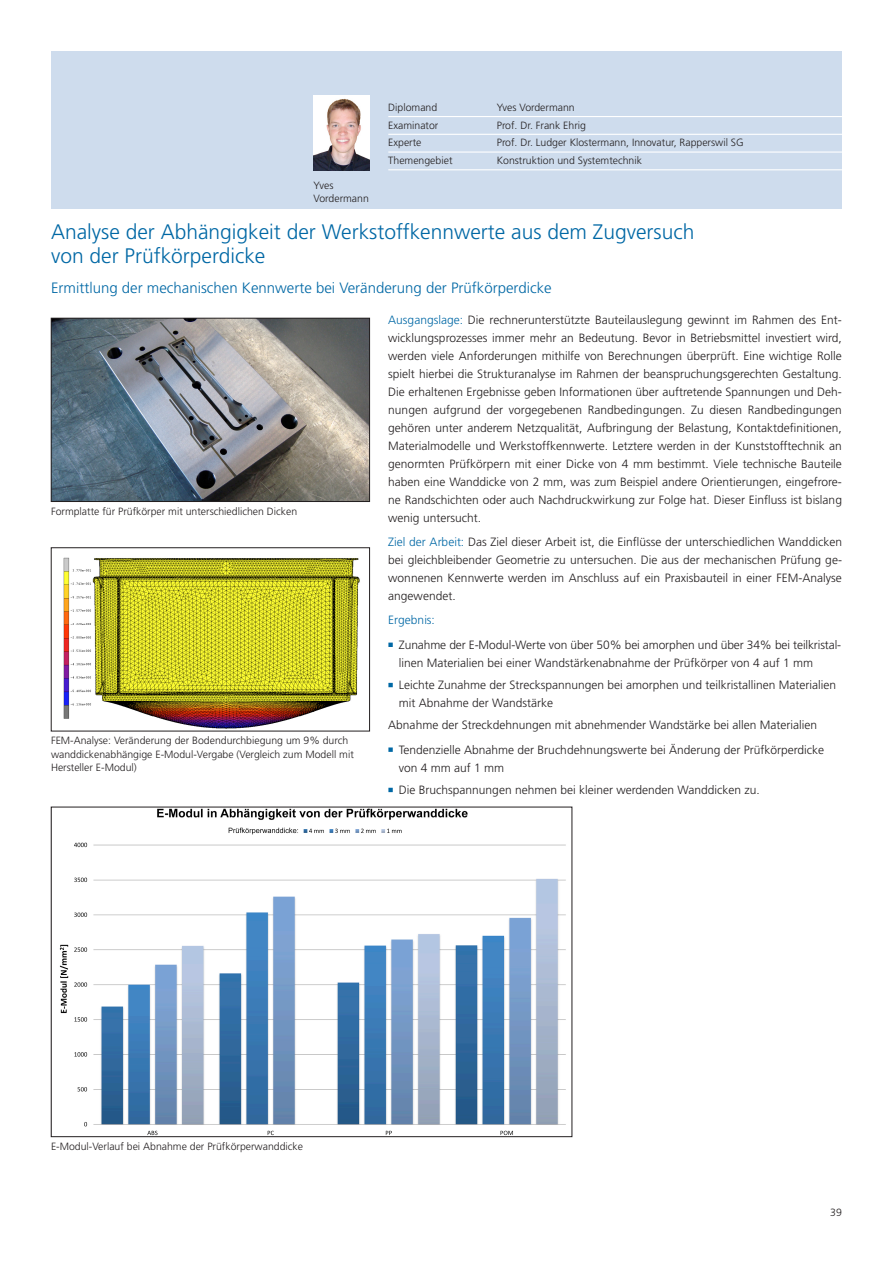
<style>
.page{position:relative;width:893px;height:1263px;background:#fff}
.page>*{position:absolute;margin:0;border:0;box-sizing:border-box;transform-origin:0 0}
.t1{font:300 21px/24px "Frutiger LT Pro";color:#0068a5}
.t2{font:300 15px "Frutiger LT Pro";color:#0068a5}
.t3{font:300 12px/18px "Frutiger LT Pro";color:#231f20}
.t4{font:300 10.5px/13.5px "Frutiger LT Pro";color:#231f20}
.s1{color:#0068a5}
</style>
<div class="page">
<div style="left:51px;top:51px;width:791px;height:157px;background:#cedced"></div>
<img style="left:53px;top:320px;width:315px;height:180px">
<div style="left:51px;top:318px;width:319px;height:184px;border:1px solid #231f20"></div>
<svg style="left:388px;top:643px;width:5px;height:4px"></svg>
<svg style="left:388px;top:683px;width:5px;height:4px"></svg>
<svg style="left:388px;top:747px;width:5px;height:5px"></svg>
<svg style="left:388px;top:788px;width:5px;height:4px"></svg>
<img style="left:63px;top:557px;width:297px;height:172px">
<div style="left:51px;top:547px;width:319px;height:184px;border:1px solid #231f20"></div>
<img style="left:59px;top:809px;width:507px;height:326px">
<hr style="left:388px;top:116px;width:454px;height:1px;background:#fff">
<hr style="left:388px;top:134px;width:454px;height:1px;background:#fff">
<hr style="left:388px;top:151px;width:454px;height:2px;background:#fff">
<hr style="left:388px;top:169px;width:454px;height:1px;background:#fff">
<img style="left:314px;top:95px;width:56px;height:75px">
<p class="t4" style="left:314px;top:178px;width:57px">Yves<br>Vordermann</p>
<p class="t4" style="left:388px;top:101px;width:51px">Diplomand</p>
<p class="t4" style="left:497px;top:101px;width:79px">Yves Vordermann</p>
<p class="t4" style="left:388px;top:118px;width:52px">Examinator</p>
<p class="t4" style="left:497px;top:118px;width:91px">Prof. Dr. Frank Ehrig</p>
<p class="t4" style="left:388px;top:136px;width:35px">Experte</p>
<p class="t4" style="left:497px;top:136px;width:249px">Prof. Dr. Ludger Klostermann, Innovatur, Rapperswil SG</p>
<p class="t4" style="left:388px;top:154px;width:66px">Themengebiet</p>
<p class="t4" style="left:497px;top:154px;width:147px">Konstruktion und Systemtechnik</p>
<h1 class="t1" style="left:51px;top:220px;width:645px">Analyse der Abhängigkeit der Werkstoffkennwerte aus dem Zugversuch von der Prüfkörperdicke</h1>
<p class="t2" style="left:51px;top:279px;width:502px">Ermittlung der mechanischen Kennwerte bei Veränderung der Prüfkörperdicke</p>
<p class="t4" style="left:51px;top:504px;width:248px">Formplatte für Prüfkörper mit unterschiedlichen Dicken</p>
<p class="t4" style="left:51px;top:734px;width:304px">FEM-Analyse: Veränderung der Bodendurchbiegung um 9% durch wanddickenabhängige E-Modul-Vergabe (Vergleich zum Modell mit<br>Hersteller E-Modul)</p>
<p class="t3" style="left:388px;top:311px;width:455px;text-align:justify"><span class="s1">Ausgangslage:</span> Die rechnerunterstützte Bauteilauslegung gewinnt im Rahmen des Ent&shy;wicklungsprozesses immer mehr an Bedeutung. Bevor in Betriebsmittel investiert wird, werden viele Anforderungen mithilfe von Berechnungen überprüft. Eine wichtige Rolle spielt hierbei die Strukturanalyse im Rahmen der beanspruchungsgerechten Gestaltung.<br>Die erhaltenen Ergebnisse geben Informationen über auftretende Spannungen und Deh&shy;nungen aufgrund der vorgegebenen Randbedingungen. Zu diesen Randbedingungen gehören unter anderem Netzqualität, Aufbringung der Belastung, Kontaktdefinitionen, Materialmodelle und Werkstoffkennwerte. Letztere werden in der Kunststofftechnik an genormten Prüfkörpern mit einer Dicke von 4 mm bestimmt. Viele technische Bauteile haben eine Wanddicke von 2 mm, was zum Beispiel andere Orientierungen, eingefrore&shy;ne Randschichten oder auch Nachdruckwirkung zur Folge hat. Dieser Einfluss ist bislang wenig untersucht.</p>
<p class="t3" style="left:388px;top:533px;width:455px;text-align:justify"><span class="s1">Ziel der Arbeit:</span> Das Ziel dieser Arbeit ist, die Einflüsse der unterschiedlichen Wanddicken bei gleichbleibender Geometrie zu untersuchen. Die aus der mechanischen Prüfung ge&shy;wonnenen Kennwerte werden im Anschluss auf ein Praxisbauteil in einer FEM-Analyse angewendet.</p>
<p class="t3" style="left:388px;top:608px;width:454px;line-height:24.5px"><span class="s1">Ergebnis:<br></span><sup>.</sup> Zunahme der E-Modul-Werte von über 50% bei amorphen und über 34% bei teilkristal-</p>
<p class="t3" style="left:388px;top:652px;width:449px;line-height:22.2px;text-indent:11px">linen Materialien bei einer Wandstärkenabnahme der Prüfkörper von 4 auf 1 mm<br><sup>.</sup> Leichte Zunahme der Streckspannungen bei amorphen und teilkristallinen Materialien</p>
<p class="t3" style="left:388px;top:692px;width:430px;line-height:22.2px;text-indent:11px">mit Abnahme der Wandstärke<br>Abnahme der Streckdehnungen mit abnehmender Wandstärke bei allen Materialien</p>
<p class="t3" style="left:399px;top:741px;width:427px;text-indent:-11px"><sup>.</sup> Tendenzielle Abnahme der Bruchdehnungswerte bei Änderung der Prüfkörperdicke von 4 mm auf 1 mm</p>
<p class="t3" style="left:388px;top:781px;width:373px"><sup>.</sup> Die Bruchspannungen nehmen bei kleiner werdenden Wanddicken zu.</p>
<p class="t4" style="left:51px;top:1139px;width:254px">E-Modul-Verlauf bei Abnahme der Prüfkörperwanddicke</p>
<p class="t4" style="left:830px;top:1206px;width:13px">39</p>
</div>
